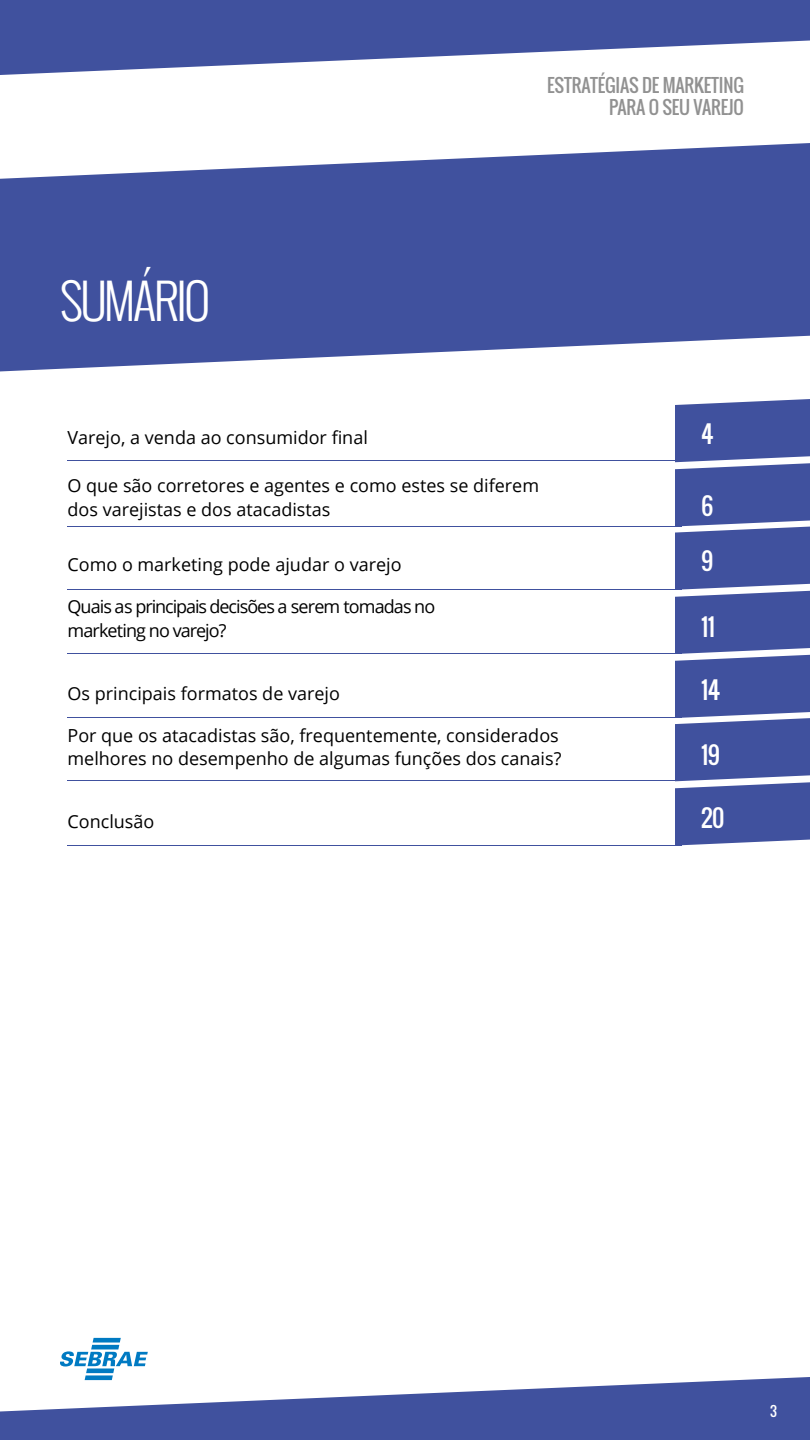
<style>
.page{position:relative;width:810px;height:1440px;background:#fff}
.page>*{position:absolute;margin:0;border:0;box-sizing:border-box;transform-origin:0 0}
.t1{font:300 48.75px "Oswald";letter-spacing:-.05em;color:#fff}
.t2{font:23.25px "Oswald";letter-spacing:-.025em;color:#fff}
.t3{font:18px/24px "Open Sans";color:#000}
.t4{font:18px/24px "Open Sans";letter-spacing:-.05em;color:#000}
.t5{font:18px/22.5px "Oswald";letter-spacing:-.01em;color:#919191;text-align:right}
.t6{font:13.5px "Oswald";color:#fff}
</style>
<div class="page">
<svg style="left:0;top:0;width:810px;height:75px;fill:#40519e"></svg>
<svg style="left:0;top:1377px;width:810px;height:63px;fill:#40519e"></svg>
<svg style="left:60px;top:1338px;width:88px;height:42px"></svg>
<svg style="left:0;top:143px;width:810px;height:45px;fill:#40519e"></svg>
<svg style="left:0;top:188px;width:810px;height:183px;background:#5261a7"></svg>
<hr style="left:68px;top:460px;width:614px;height:1px;background:#40519e">
<hr style="left:68px;top:526px;width:614px;height:1px;background:#40519e">
<hr style="left:68px;top:717px;width:614px;height:1px;background:#40519e">
<hr style="left:68px;top:589px;width:614px;height:1px;background:#40519e">
<hr style="left:68px;top:781px;width:614px;height:1px;background:#40519e">
<hr style="left:68px;top:653px;width:614px;height:1px;background:#40519e">
<svg style="left:675px;top:399px;width:135px;height:447px;background:#5362a8"></svg>
<hr style="left:68px;top:845px;width:614px;height:1px;background:#40519e">
<h1 class="t1" style="left:60px;top:265px;width:152px">SUMÁRIO</h1>
<p class="t5" style="left:547px;top:74px;width:198px">ESTRATÉGIAS DE MARKETING<br>PARA O SEU VAREJO</p>
<p class="t3" style="left:68px;top:425px;width:302px">Varejo, a venda ao consumidor final</p>
<p class="t2" style="left:701px;top:416px;width:14px">4</p>
<p class="t3" style="left:68px;top:473px;width:473px">O que são corretores e agentes e como estes se diferem dos varejistas e dos atacadistas</p>
<p class="t2" style="left:701px;top:488px;width:14px">6</p>
<p class="t3" style="left:68px;top:553px;width:336px">Como o marketing pode ajudar o varejo</p>
<p class="t2" style="left:701px;top:544px;width:14px">9</p>
<p class="t4" style="left:68px;top:595px;width:369px">Quais as principais decisões a serem tomadas no marketing no varejo?</p>
<p class="t2" style="left:701px;top:610px;width:15px">11</p>
<p class="t3" style="left:68px;top:682px;width:274px">Os principais formatos de varejo</p>
<p class="t2" style="left:701px;top:673px;width:21px">14</p>
<p class="t3" style="left:68px;top:724px;width:495px;line-height:22.5px">Por que os atacadistas são, frequentemente, considerados melhores no desempenho de algumas funções dos canais?</p>
<p class="t2" style="left:701px;top:737px;width:20px">19</p>
<p class="t3" style="left:68px;top:809px;width:88px">Conclusão</p>
<p class="t2" style="left:701px;top:800px;width:25px">20</p>
<p class="t6" style="left:770px;top:1401px;width:8px">3</p>
</div>
